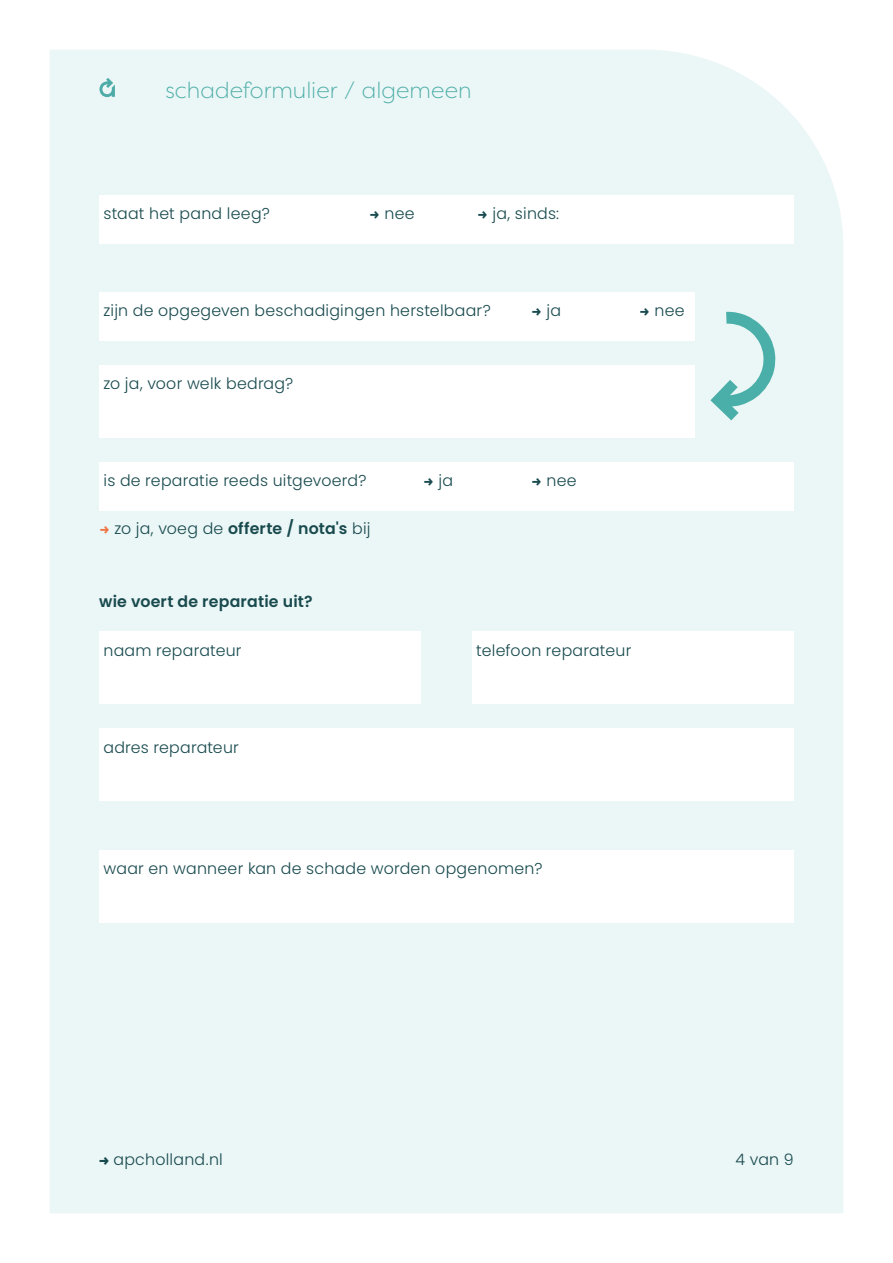
<style>
.page{position:relative;width:893px;height:1263px;background:#fff}
.page>*{position:absolute;margin:0;border:0;box-sizing:border-box;transform-origin:0 0}
.t1{font:300 22.5px "Filson Pro";letter-spacing:.005em;color:#4daea8}
.t2{font:300 15.75px "Poppins";letter-spacing:.015em;color:#184a4e}
.t3{font:600 15.75px "Poppins";letter-spacing:.01em;color:#184a4e}
.s1{font-family:"Filson Pro";font-weight:700}
.s2{font-family:"Filson Pro";font-weight:700;color:#ee7544}
.s3{font-weight:600}
.s4{font-family:"Filson Pro";font-weight:800}
</style>
<div class="page">
<div style="left:50px;top:50px;width:793px;height:1163px;background:#ebf6f6"></div>
<svg style="left:99px;top:78px;width:16px;height:19px"></svg>
<div style="left:99px;top:850px;width:695px;height:72px;background:#fff"></div>
<div style="left:99px;top:631px;width:322px;height:73px;background:#fff"></div>
<div style="left:99px;top:728px;width:695px;height:73px;background:#fff"></div>
<div style="left:472px;top:631px;width:322px;height:73px;background:#fff"></div>
<div style="left:99px;top:292px;width:595px;height:49px;background:#fff"></div>
<div style="left:99px;top:462px;width:695px;height:48px;background:#fff"></div>
<div style="left:99px;top:365px;width:595px;height:73px;background:#fff"></div>
<svg style="left:710px;top:312px;width:66px;height:108px;background:#bde1df"></svg>
<div style="left:99px;top:195px;width:695px;height:49px;background:#fff"></div>
<h1 class="t1" style="left:165px;top:76px;width:308px">schadeformulier / algemeen</h1>
<p class="t2" style="left:103px;top:205px;width:168px">staat het pand leeg?</p>
<p class="t2" style="left:369px;top:205px;width:47px"><span class="s1">→</span> nee</p>
<p class="t2" style="left:477px;top:205px;width:83px"><span class="s1">→</span> ja, sinds:</p>
<p class="t2" style="left:103px;top:302px;width:389px">zijn de opgegeven beschadigingen herstelbaar?</p>
<p class="t2" style="left:531px;top:302px;width:31px"><span class="s1">→</span> ja</p>
<p class="t2" style="left:639px;top:302px;width:47px"><span class="s1">→</span> nee</p>
<p class="t2" style="left:103px;top:374px;width:191px">zo ja, voor welk bedrag?</p>
<p class="t2" style="left:103px;top:471px;width:264px">is de reparatie reeds uitgevoerd?</p>
<p class="t2" style="left:423px;top:471px;width:31px"><span class="s1">→</span> ja</p>
<p class="t2" style="left:531px;top:471px;width:47px"><span class="s1">→</span> nee</p>
<p class="t2" style="left:99px;top:520px;width:273px"><span class="s2">→</span> zo ja, voeg de <span class="s3">offerte / nota's</span> bij</p>
<p class="t3" style="left:99px;top:592px;width:215px">wie voert de reparatie uit?</p>
<p class="t2" style="left:103px;top:641px;width:140px">naam reparateur</p>
<p class="t2" style="left:103px;top:738px;width:137px">adres reparateur</p>
<p class="t2" style="left:476px;top:641px;width:157px">telefoon reparateur</p>
<p class="t2" style="left:103px;top:859px;width:440px">waar en wanneer kan de schade worden opgenomen?</p>
<p class="t2" style="left:98px;top:1150px;width:126px"><span class="s4">→</span> apcholland.nl</p>
<p class="t2" style="left:736px;top:1150px;width:60px">4 van 9</p>
</div>
